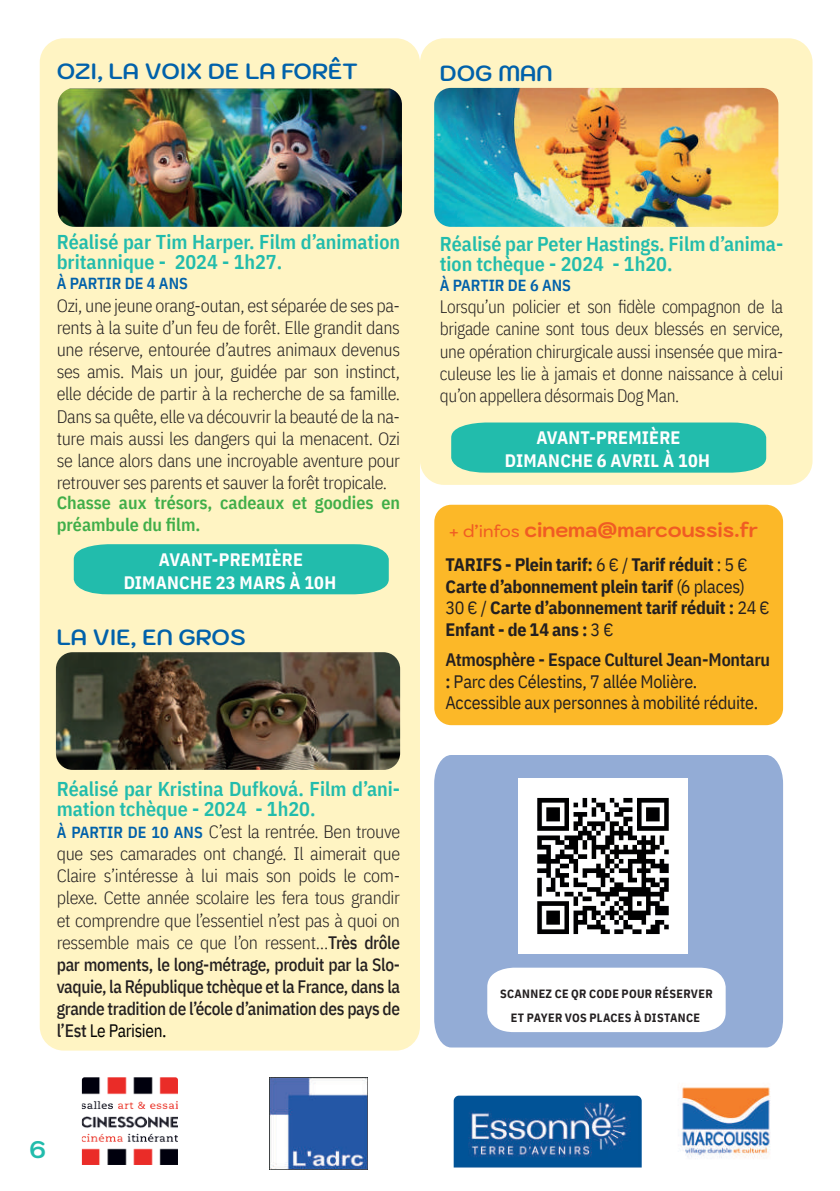
<style>
.page{position:relative;width:840px;height:1191px;background:#fff}
.page>*{position:absolute;margin:0;border:0;box-sizing:border-box;transform-origin:0 0}
.t1{font:700 24px "Kodchasan";color:#22bcac}
.t2{font:700 22px "Kodchasan";color:#0161aa}
.t3{font:700 21px "Kodchasan";color:#f05c23}
.t4{font:600 20px/20px "IBM Plex Sans Cond";color:#22bcac}
.t5{font:300 18px/22.2px "IBM Plex Sans Cond";letter-spacing:-.02em;color:#231f20;text-align:justify}
.t6{font:300 18px/22.2px "IBM Plex Sans Cond";letter-spacing:-.02em;color:#231f20;text-align:justify;scale:.96 1}
.t7{font:700 18px/21.6px "IBM Plex Sans Cond";letter-spacing:-.015em;color:#231f20}
.t8{font:18px/21.6px "IBM Plex Sans Cond";letter-spacing:-.015em;color:#231f20}
.t9{font:700 18px/23.2px "IBM Plex Sans Cond";letter-spacing:.01em;color:#fff;text-align:center}
.t10{font:600 18px/22px "IBM Plex Sans Cond";color:#40ae49}
.t11{font:600 16px "IBM Plex Sans Cond";color:#0161aa}
.t12{font:700 12px/24px "IBM Plex Sans Cond";letter-spacing:.025em;color:#231f20;text-align:center}
.s1{font-weight:600;font-size:16px;color:#0161aa}
.s2{font-weight:500}
.s3{font-weight:400;color:#000}
.s4{font-weight:500;font-size:17px}
.s5{font-weight:400}
.s6{font-weight:600}
</style>
<div class="page">
<div style="left:420px;top:38px;width:392px;height:447px;background:#fff4c3;border-radius:24px"></div>
<div style="left:434px;top:505px;width:348px;height:220px;background:#fcb828;border-radius:17px"></div>
<div style="left:434px;top:755px;width:348px;height:292px;background:#93acd6"></div>
<img style="left:518px;top:778px;width:168px;height:175px">
<svg style="left:487px;top:967px;width:238px;height:65px"></svg>
<div style="left:40px;top:38px;width:380px;height:1012px;background:#fff4c3;border-radius:24px"></div>
<img style="left:82px;top:1077px;width:96px;height:88px">
<img style="left:682px;top:1087px;width:88px;height:72px">
<img style="left:269px;top:1077px;width:98px;height:92px">
<img style="left:453px;top:1095px;width:188px;height:72px">
<img style="left:58px;top:88px;width:344px;height:139px">
<img style="left:56px;top:652px;width:344px;height:118px">
<div style="left:74px;top:544px;width:314px;height:50px;background:#22bcac"></div>
<img style="left:434px;top:88px;width:344px;height:139px">
<div style="left:451px;top:422px;width:314px;height:50px;background:#22bcac"></div>
<p class="t2" style="left:57px;top:59px;width:302px">OZI, LA VOIX DE LA FORÊT</p>
<p class="t2" style="left:439px;top:60px;width:114px">DOG MAN</p>
<p class="t4" style="left:57px;top:230px;width:344px">Réalisé par Tim Harper. Film d’animation britannique - 2024 - 1h27.</p>
<p class="t11" style="left:57px;top:271px;width:132px">À PARTIR DE 4 ANS</p>
<p class="t5" style="left:57px;top:292px;width:345px">Ozi, une jeune orang-outan, est séparée de ses pa&shy;rents à la suite d’un feu de forêt. Elle grandit dans une réserve, entourée d’autres animaux devenus ses amis. Mais un jour, guidée par son instinct, elle décide de partir à la recherche de sa famille.<br>Dans sa quête, elle va découvrir la beauté de la na&shy;ture mais aussi les dangers qui la menacent. Ozi se lance alors dans une incroyable aventure pour retrouver ses parents et sauver la forêt tropicale.</p>
<p class="t10" style="left:57px;top:490px;width:344px">Chasse aux trésors, cadeaux et goodies en préambule du film.</p>
<p class="t9" style="left:124px;top:546px;width:214px">AVANT-PREMIÈRE<br>DIMANCHE 23 MARS À 10H</p>
<p class="t2" style="left:57px;top:625px;width:190px">LA VIE, EN GROS</p>
<p class="t4" style="left:57px;top:776px;width:345px">Réalisé par Kristina Dufková. Film d’ani&shy;mation tchèque - 2024 - 1h20.</p>
<p class="t5" style="left:57px;top:818px;width:345px"><span class="s1">À PARTIR DE 10 ANS</span> C’est la rentrée. Ben trouve que ses camarades ont changé. Il aimerait que Claire s’intéresse à lui mais son poids le com&shy;plexe. Cette année scolaire les fera tous grandir et comprendre que l’essentiel n’est pas à quoi on ressemble mais ce que l’on ressent…<span class="s2">Très drôle par moments, le long-métrage, produit par la Slo&shy;vaquie, la République tchèque et la France, dans la grande tradition de l’école d’animation des pays de l’Est</span> <span class="s3">Le Parisien.</span></p>
<p class="t4" style="left:439px;top:232px;width:344px">Réalisé par Peter Hastings. Film d’anima&shy;tion tchèque - 2024 - 1h20.</p>
<p class="t11" style="left:439px;top:272px;width:132px">À PARTIR DE 6 ANS</p>
<p class="t6" style="left:439px;top:294px;width:359px">Lorsqu’un policier et son fidèle compagnon de la brigade canine sont tous deux blessés en service, une opération chirurgicale aussi insensée que mira&shy;culeuse les lie à jamais et donne naissance à celui qu’on appellera désormais Dog Man.</p>
<p class="t9" style="left:504px;top:425px;width:206px">AVANT-PREMIÈRE<br>DIMANCHE 6 AVRIL À 10H</p>
<p class="t3" style="left:449px;top:518px;width:310px"><span class="s4">+ d’infos</span> cinema@marcoussis.fr</p>
<p class="t7" style="left:445px;top:552px;width:325px">TARIFS - Plein tarif: <span class="s5">6 € /</span> Tarif réduit <span class="s5">: 5 € </span>Carte d’abonnement plein tarif <span class="s5">(6 places)<br>30 € /</span> Carte d’abonnement tarif réduit : <span class="s5">24 € </span>Enfant - de 14 ans : <span class="s5">3 €</span></p>
<p class="t8" style="left:445px;top:647px;width:326px"><span class="s6">Atmosphère - Espace Culturel Jean-Montaru :</span> Parc des Célestins, 7 allée Molière.<br>Accessible aux personnes à mobilité réduite.</p>
<p class="t12" style="left:500px;top:980px;width:214px">SCANNEZ CE QR CODE POUR RÉSERVER<br>ET PAYER VOS PLACES À DISTANCE</p>
<h1 class="t1" style="left:29px;top:1135px;width:18px">6</h1>
</div>
